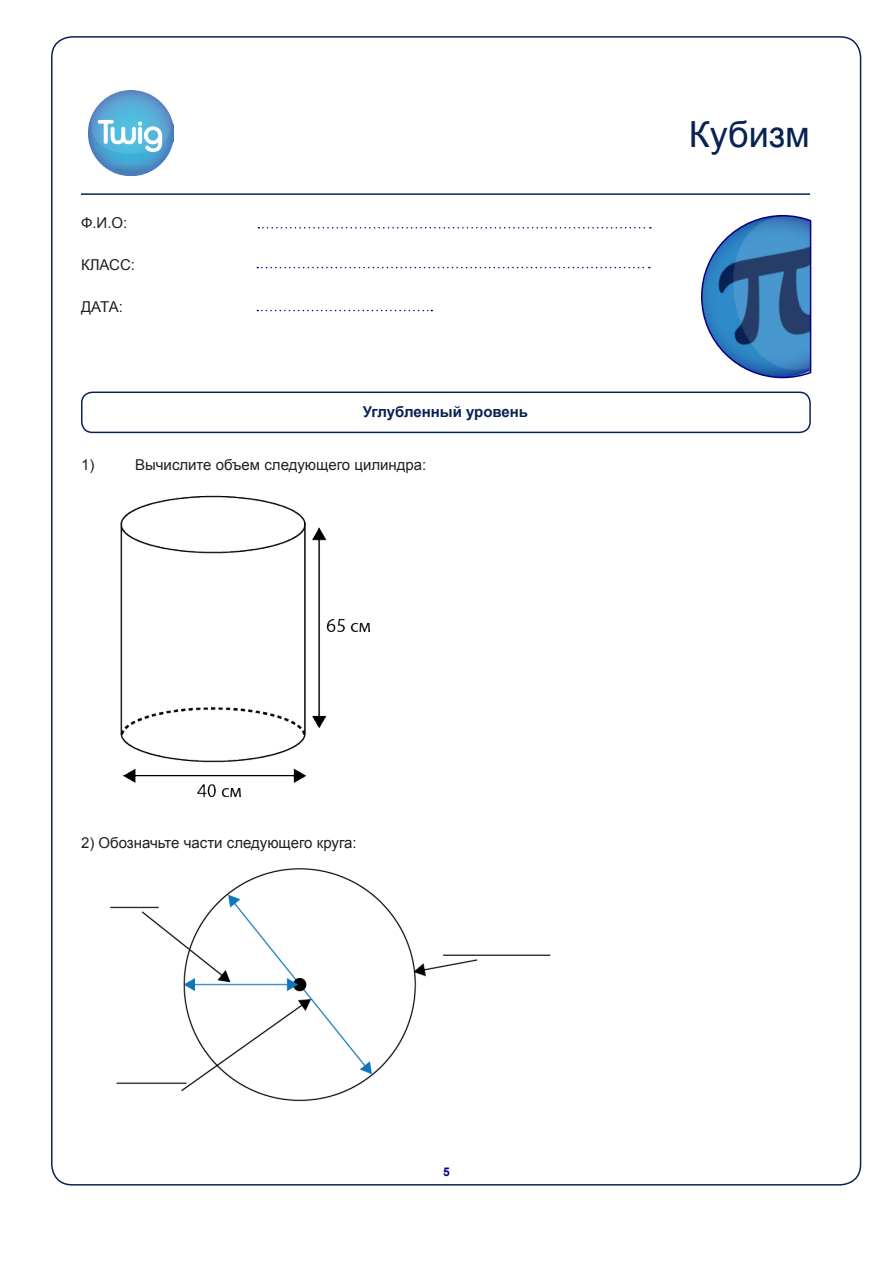
<style>
.page{position:relative;width:893px;height:1263px;background:#fff}
.page>*{position:absolute;margin:0;border:0;box-sizing:border-box;transform-origin:0 0}
.t1{font:36px "Arial";color:#092254}
.general_text{font:15px "Arial";color:#231f20}
.t2{font:700 15px "Arial";color:#092254}
.t3{font:700 12px "Arial";color:#05008b}
</style>
<div class="page">
<hr style="left:81px;top:193px;width:729px;height:2px;background:#092254">
<svg style="left:258px;top:227px;width:393px;height:1px"></svg>
<svg style="left:257px;top:267px;width:393px;height:1px"></svg>
<svg style="left:257px;top:310px;width:175px;height:1px"></svg>
<div style="left:81px;top:392px;width:730px;height:41px;border:2px solid #092254;border-radius:11px"></div>
<svg style="left:701px;top:215px;width:111px;height:164px"></svg>
<img style="left:88px;top:90px;width:86px;height:86px">
<img style="left:120px;top:495px;width:250px;height:303px">
<img style="left:109px;top:868px;width:442px;height:234px">
<p class="general_text" style="left:81px;top:213px;width:48px">Ф.И.О:</p>
<p class="general_text" style="left:81px;top:255px;width:56px">КЛАСС:</p>
<p class="general_text" style="left:81px;top:297px;width:43px">ДАТА:</p>
<p class="t2" style="left:363px;top:402px;width:167px">Углубленный уровень</p>
<p class="general_text" style="left:81px;top:455px;width:15px">1)</p>
<p class="general_text" style="left:135px;top:455px;width:293px">Вычислите объем следующего цилиндра:</p>
<p class="general_text" style="left:81px;top:833px;width:277px">2) Обозначьте части следующего круга:</p>
<p class="t3" style="left:443px;top:1164px;width:8px">5</p>
<h1 class="t1" style="left:689px;top:111px;width:123px">Кубизм</h1>
</div>
